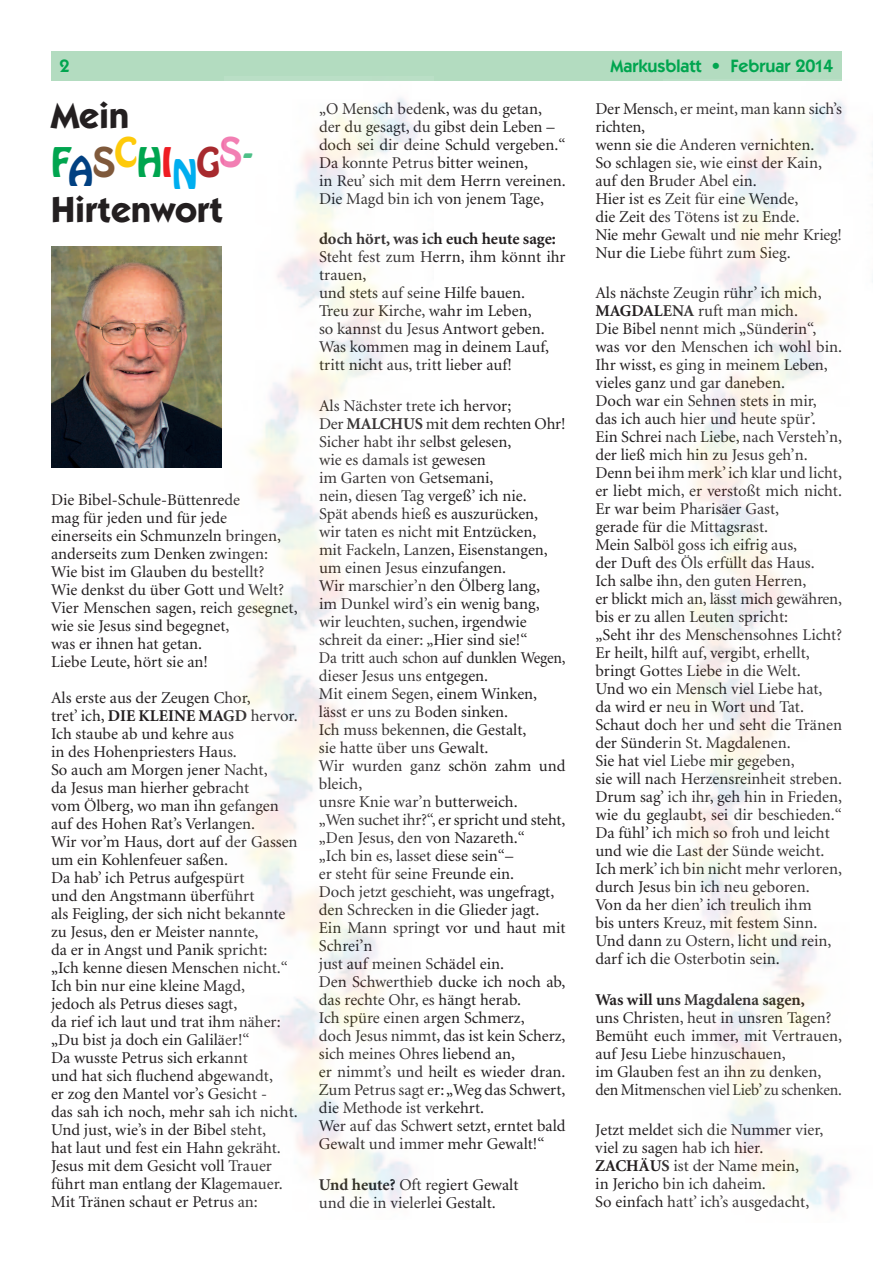
<style>
.page{position:relative;width:893px;height:1263px;background:#fff}
.page>*{position:absolute;margin:0;border:0;box-sizing:border-box;transform-origin:0 0}
.t1{font:700 36px "Itc Kabel";color:#231f20}
.t2{font:36px "Hobo";letter-spacing:-.03em;color:#00a54f}
.t3{font:600 18px "Itc Kabel";color:#00a54f}
.t4{font:16.5px/18px "Minion";color:#231f20}
.t5{font:700 16.5px "Minion";color:#231f20}
.s1{color:#014081}
.s2{color:#7f593b}
.s3{color:#ee1d23}
.s4{color:#00aeef}
.s5{color:#a72a2e}
.s6{font-weight:700}
</style>
<div class="page">
<div style="left:51px;top:51px;width:791px;height:30px;background:#b3dcc0"></div>
<img style="left:51px;top:247px;width:170px;height:221px">
<p class="t3" style="left:60px;top:60px;width:12px">2</p>
<p class="t3" style="left:610px;top:60px;width:224px">Markusblatt • Februar 2014</p>
<h1 class="t1" style="left:51px;top:102px;width:80px">Mein</h1>
<h1 class="t2" style="left:51px;top:144px;width:203px">F<span class="s1">A</span><span class="s2">S</span><sup>C</sup>H<span class="s3">I</span><span class="s4">N</span><span class="s5">G</span><sup>S</sup><sup>-</sup></h1>
<h1 class="t1" style="left:51px;top:197px;width:174px">Hirtenwort</h1>
<p class="t4" style="left:319px;top:101px;width:248px">„O Mensch bedenk, was du getan, der du gesagt, du gibst dein Leben – doch sei dir deine Schuld vergeben.“ Da konnte Petrus bitter weinen,<br>in Reu’ sich mit dem Herrn vereinen.<br>Die Magd bin ich von jenem Tage,</p>
<p class="t5" style="left:319px;top:233px;width:238px">doch hört, was ich euch heute sage:</p>
<p class="t4" style="left:319px;top:249px;width:248px">Steht fest zum Herrn, ihm könnt ihr trauen,<br>und stets auf seine Hilfe bauen.<br>Treu zur Kirche, wahr im Leben,<br>so kannst du Jesus Antwort geben.<br>Was kommen mag in deinem Lauf, tritt nicht aus, tritt lieber auf!</p>
<p class="t4" style="left:319px;top:398px;width:248px">Als Nächster trete ich hervor;<br>Der <span class="s6">MALCHUS</span> mit dem rechten Ohr!<br>Sicher habt ihr selbst gelesen,<br>wie es damals ist gewesen<br>im Garten von Getsemani,<br>nein, diesen Tag vergeß’ ich nie.<br>Spät abends hieß es auszurücken,<br>wir taten es nicht mit Entzücken,<br>mit Fackeln, Lanzen, Eisenstangen, um einen Jesus einzufangen.<br>Wir marschier’n den Ölberg lang,<br>im Dunkel wird’s ein wenig bang, wir leuchten, suchen, irgendwie schreit da einer: „Hier sind sie!“<br>Da tritt auch schon auf dunklen Wegen, dieser Jesus uns entgegen.<br>Mit einem Segen, einem Winken, lässt er uns zu Boden sinken.<br>Ich muss bekennen, die Gestalt,<br>sie hatte über uns Gewalt.<br>Wir wurden ganz schön zahm und bleich,<br>unsre Knie war’n butterweich.<br>„Wen suchet ihr?“, er spricht und steht, „Den Jesus, den von Nazareth.“<br>„Ich bin es, lasset diese sein“–<br>er steht für seine Freunde ein.<br>Doch jetzt geschieht, was ungefragt, den Schrecken in die Glieder jagt.<br>Ein Mann springt vor und haut mit<br>Schrei’n<br>just auf meinen Schädel ein.<br>Den Schwerthieb ducke ich noch ab, das rechte Ohr, es hängt herab.<br>Ich spüre einen argen Schmerz,<br>doch Jesus nimmt, das ist kein Scherz, sich meines Ohres liebend an,<br>er nimmt’s und heilt es wieder dran.<br>Zum Petrus sagt er: „Weg das Schwert, die Methode ist verkehrt.<br>Wer auf das Schwert setzt, erntet bald<br>Gewalt und immer mehr Gewalt!“</p>
<p class="t4" style="left:319px;top:1177px;width:201px"><span class="s6">Und heute?</span> Oft regiert Gewalt und die in vielerlei Gestalt.</p>
<p class="t4" style="left:595px;top:101px;width:248px">Der Mensch, er meint, man kann sich’s richten,<br>wenn sie die Anderen vernichten.<br>So schlagen sie, wie einst der Kain, auf den Bruder Abel ein.<br>Hier ist es Zeit für eine Wende,<br>die Zeit des Tötens ist zu Ende.<br>Nie mehr Gewalt und nie mehr Krieg!<br>Nur die Liebe führt zum Sieg.</p>
<p class="t4" style="left:595px;top:285px;width:248px">Als nächste Zeugin rühr’ ich mich, <span class="s6">MAGDALENA</span> ruft man mich.<br>Die Bibel nennt mich „Sünderin“, was vor den Menschen ich wohl bin.<br>Ihr wisst, es ging in meinem Leben, vieles ganz und gar daneben.<br>Doch war ein Sehnen stets in mir, das ich auch hier und heute spür’.<br>Ein Schrei nach Liebe, nach Versteh’n, der ließ mich hin zu Jesus geh’n.<br>Denn bei ihm merk’ich klar und licht, er liebt mich, er verstoßt mich nicht.<br>Er war beim Pharisäer Gast,<br>gerade für die Mittagsrast.<br>Mein Salböl goss ich eifrig aus,<br>der Duft des Öls erfüllt das Haus.<br>Ich salbe ihn, den guten Herren,<br>er blickt mich an, lässt mich gewähren, bis er zu allen Leuten spricht:<br>„Seht ihr des Menschensohnes Licht?<br>Er heilt, hilft auf, vergibt, erhellt, bringt Gottes Liebe in die Welt.<br>Und wo ein Mensch viel Liebe hat, da wird er neu in Wort und Tat.<br>Schaut doch her und seht die Tränen der Sünderin St. Magdalenen.<br>Sie hat viel Liebe mir gegeben,<br>sie will nach Herzensreinheit streben.<br>Drum sag’ ich ihr, geh hin in Frieden, wie du geglaubt, sei dir beschieden.“ Da fühl’ ich mich so froh und leicht und wie die Last der Sünde weicht.<br>Ich merk’ ich bin nicht mehr verloren, durch Jesus bin ich neu geboren.<br>Von da her dien’ ich treulich ihm<br>bis unters Kreuz, mit festem Sinn.<br>Und dann zu Ostern, licht und rein, darf ich die Osterbotin sein.</p>
<p class="t5" style="left:595px;top:993px;width:211px">Was will uns Magdalena sagen,</p>
<p class="t4" style="left:595px;top:1010px;width:248px">uns Christen, heut in unsren Tagen?<br>Bemüht euch immer, mit Vertrauen, auf Jesu Liebe hinzuschauen,<br>im Glauben fest an ihn zu denken, den Mitmenschen viel Lieb’ zu schenken.</p>
<p class="t4" style="left:595px;top:1122px;width:230px">Jetzt meldet sich die Nummer vier, viel zu sagen hab ich hier.<br><span class="s6">ZACHÄUS</span> ist der Name mein,<br>in Jericho bin ich daheim.<br>So einfach hatt’ ich’s ausgedacht,</p>
<p class="t4" style="left:51px;top:492px;width:248px">Die Bibel-Schule-Büttenrede<br>mag für jeden und für jede<br>einerseits ein Schmunzeln bringen, anderseits zum Denken zwingen:<br>Wie bist im Glauben du bestellt?<br>Wie denkst du über Gott und Welt?<br>Vier Menschen sagen, reich gesegnet, wie sie Jesus sind begegnet,<br>was er ihnen hat getan.<br>Liebe Leute, hört sie an!</p>
<p class="t4" style="left:51px;top:690px;width:248px">Als erste aus der Zeugen Chor,<br>tret’ ich, <span class="s6">DIE KLEINE MAGD</span> hervor.<br>Ich staube ab und kehre aus<br>in des Hohenpriesters Haus.<br>So auch am Morgen jener Nacht,<br>da Jesus man hierher gebracht<br>vom Ölberg, wo man ihn gefangen auf des Hohen Rat’s Verlangen.<br>Wir vor’m Haus, dort auf der Gassen um ein Kohlenfeuer saßen.<br>Da hab’ ich Petrus aufgespürt<br>und den Angstmann überführt<br>als Feigling, der sich nicht bekannte zu Jesus, den er Meister nannte,<br>da er in Angst und Panik spricht: „Ich kenne diesen Menschen nicht.“<br>Ich bin nur eine kleine Magd,<br>jedoch als Petrus dieses sagt,<br>da rief ich laut und trat ihm näher: „Du bist ja doch ein Galiläer!“<br>Da wusste Petrus sich erkannt<br>und hat sich fluchend abgewandt,<br>er zog den Mantel vor’s Gesicht -<br>das sah ich noch, mehr sah ich nicht.<br>Und just, wie’s in der Bibel steht,<br>hat laut und fest ein Hahn gekräht.<br>Jesus mit dem Gesicht voll Trauer führt man entlang der Klagemauer.<br>Mit Tränen schaut er Petrus an:</p>
</div>
